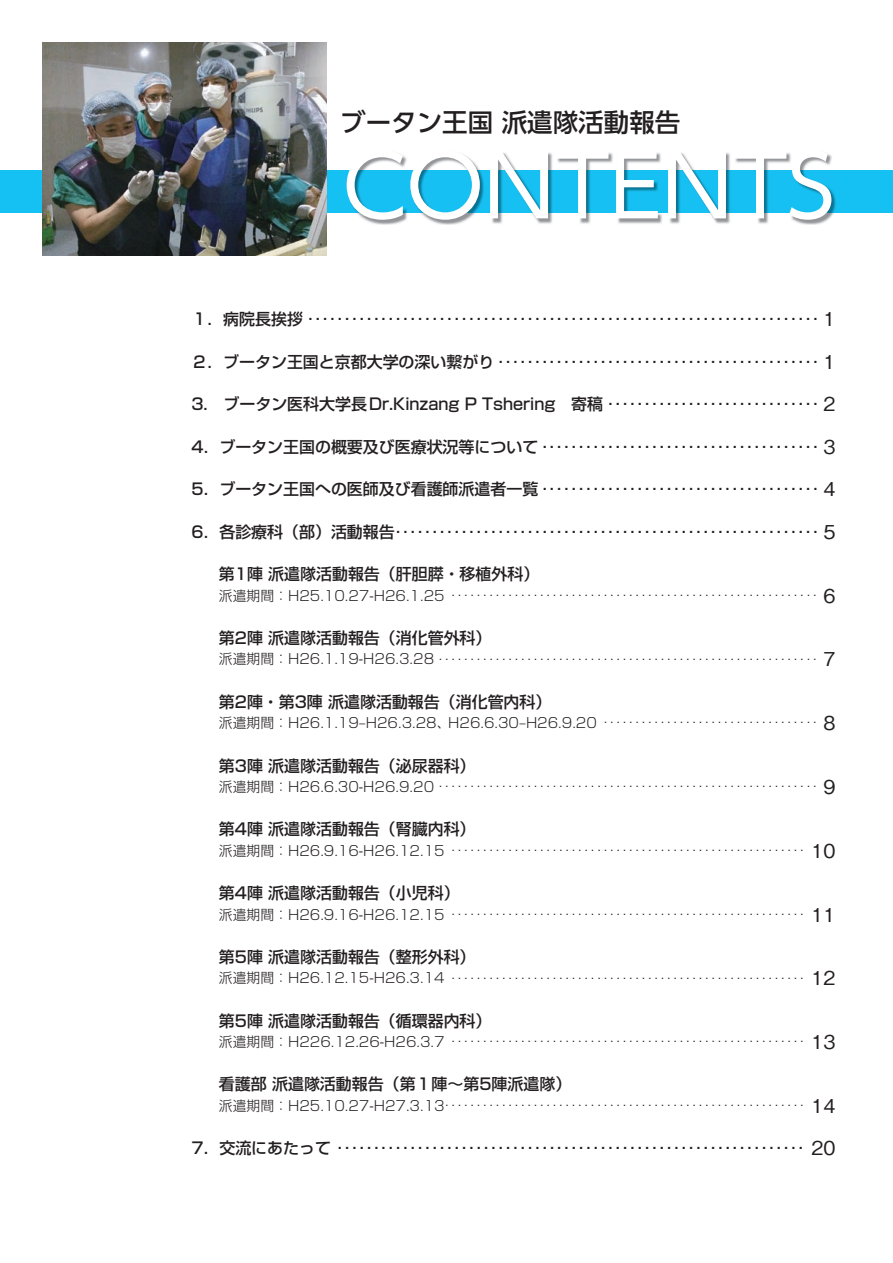
<style>
.page{position:relative;width:893px;height:1263px;background:#fff}
.page>*{position:absolute;margin:0;border:0;box-sizing:border-box;transform-origin:0 0}
.t1{font:85.05px "UD Shin Go Pr 6 N";color:#fff}
.t2{font:500 25.5px "UD Shin Go Pr 6 N";color:#231f20}
.t3{font:500 15.9px "Shin Go Pr 6";color:#231f20}
.t4{font:300 13.8px "Shin Go Pr 6";color:#231f20}
.s1{font-family:"Gothic BBB Pr 6";font-size:19.2px}
.s2{font-family:"Gothic BBB Pr 6";font-weight:500;font-size:19.2px}
</style>
<div class="page">
<div style="left:0;top:170px;width:893px;height:43px;background:#15c0f2"></div>
<img style="left:352px;top:151px;width:482px;height:74px">
<img style="left:348px;top:170px;width:488px;height:43px">
<img style="left:43px;top:43px;width:283px;height:212px">
<h2 class="t2" style="left:340px;top:102px;width:342px">ブータン王国 派遣隊活動報告</h2>
<h1 class="t1" style="left:343px;top:117px;width:494px">CONTENTS</h1>
<p class="t3" style="left:191px;top:301px;width:646px">１．病院長挨拶 ...................................................................... <span class="s1">1</span></p>
<p class="t3" style="left:191px;top:344px;width:646px">２．ブータン王国と京都大学の深い繋がり ............................................ <span class="s1">1</span></p>
<p class="t3" style="left:191px;top:391px;width:646px">3.　ブータン医科大学長Dr.Kinzang P Tshering　寄稿 . . . . . . . . . . . . . . . . . . . . . . . . . . . . . <span class="s1">2</span></p>
<p class="t3" style="left:191px;top:429px;width:646px">4．ブータン王国の概要及び医療状況等について ...................................... <span class="s1">3</span></p>
<p class="t3" style="left:191px;top:471px;width:646px">5．ブータン王国への医師及び看護師派遣者一覧 ...................................... <span class="s1">4</span></p>
<p class="t3" style="left:191px;top:514px;width:646px">6．各診療科（部）活動報告 .......................................................... <span class="s1">5</span></p>
<p class="t3" style="left:219px;top:561px;width:322px">第1陣 派遣隊活動報告（肝胆膵・移植外科）</p>
<p class="t4" style="left:219px;top:579px;width:618px">派遣期間：H25.10.27-H26.1.25 .......................................................... <span class="s2">6</span></p>
<p class="t3" style="left:219px;top:625px;width:274px">第2陣 派遣隊活動報告（消化管外科）</p>
<p class="t4" style="left:219px;top:643px;width:618px">派遣期間：H26.1.19-H26.3.28 ............................................................ <span class="s2">7</span></p>
<p class="t3" style="left:219px;top:689px;width:334px">第2陣・第3陣 派遣隊活動報告（消化管内科）</p>
<p class="t4" style="left:219px;top:712px;width:618px">派遣期間：H26.1.19‒H26.3.28、H26.6.30‒H26.9.20 . . . . . . . . . . . . . . . . . . . . . . . . . . . . . . . . . . <span class="s2">8</span></p>
<p class="t3" style="left:219px;top:752px;width:258px">第3陣 派遣隊活動報告（泌尿器科）</p>
<p class="t4" style="left:219px;top:771px;width:618px">派遣期間：H26.6.30-H26.9.20 ............................................................ <span class="s2">9</span></p>
<p class="t3" style="left:219px;top:816px;width:258px">第4陣 派遣隊活動報告（腎臓内科）</p>
<p class="t4" style="left:219px;top:834px;width:618px">派遣期間：H26.9.16-H26.12.15 ........................................................ <span class="s2">10</span></p>
<p class="t3" style="left:219px;top:880px;width:242px">第4陣 派遣隊活動報告（小児科）</p>
<p class="t4" style="left:219px;top:898px;width:618px">派遣期間：H26.9.16-H26.12.15 ........................................................ <span class="s2">11</span></p>
<p class="t3" style="left:219px;top:944px;width:258px">第5陣 派遣隊活動報告（整形外科）</p>
<p class="t4" style="left:219px;top:962px;width:618px">派遣期間：H26.12.15-H26.3.14 ........................................................ <span class="s2">12</span></p>
<p class="t3" style="left:219px;top:1007px;width:274px">第5陣 派遣隊活動報告（循環器内科）</p>
<p class="t4" style="left:219px;top:1026px;width:618px">派遣期間：H226.12.26-H26.3.7 ........................................................ <span class="s2">13</span></p>
<p class="t3" style="left:219px;top:1071px;width:354px">看護部 派遣隊活動報告（第１陣～第5陣派遣隊）</p>
<p class="t4" style="left:219px;top:1089px;width:618px">派遣期間：H25.10.27-H27.3.13 ......................................................... <span class="s2">14</span></p>
<p class="t3" style="left:191px;top:1130px;width:646px">7．交流にあたって ................................................................ <span class="s1">20</span></p>
</div>
